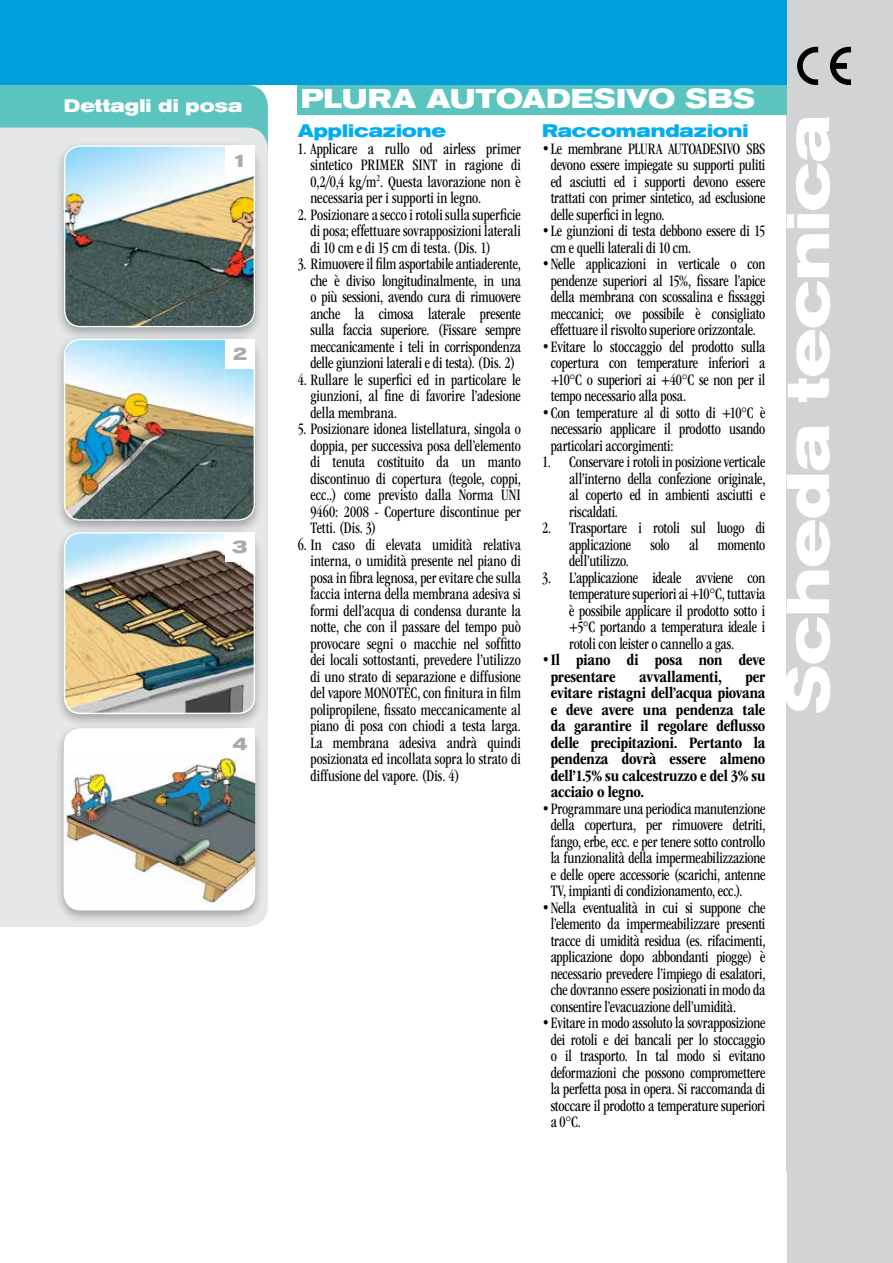
<style>
.page{position:relative;width:893px;height:1263px;background:#fff}
.page>*{position:absolute;margin:0;border:0;box-sizing:border-box;transform-origin:0 0}
.t1{font:700 expanded 60px "Akzidenz Grotesk BQ";color:#fff}
.t2{font:700 expanded 27px "Akzidenz Grotesk BQ";letter-spacing:.005em;color:#fff}
.t3{font:700 expanded 18px "Akzidenz Grotesk BQ";letter-spacing:-.005em;color:#00aeef}
.t4{font:700 expanded 18px "Akzidenz Grotesk BQ";letter-spacing:.01em;color:#fff}
.t5{font:700 expanded 18px "Akzidenz Grotesk BQ";color:#a7a9ac}
.t6{font:condensed 16.5px/16.5px "ITC Garamond Std";letter-spacing:-.005em;color:#000;text-align:justify;scale:.9 1}
.t7{font:700 condensed 16.5px/16.5px "ITC Garamond Std";letter-spacing:-.005em;color:#000}
.s1{font-weight:400}
</style>
<div class="page">
<div style="left:787px;top:0;width:106px;height:1263px;background:#d1d3d4"></div>
<div style="left:0;top:0;width:787px;height:85px;background:#009fdb"></div>
<svg style="left:797px;top:47px;width:54px;height:38px"></svg>
<div style="left:298px;top:85px;width:489px;height:30px;background:#5bc4bf"></div>
<div style="left:0;top:85px;width:268px;height:43px;background:#5bc4bf"></div>
<div style="left:0;top:128px;width:268px;height:799px;background:#e6e7e8"></div>
<div style="left:55px;top:527px;width:209px;height:201px;background:#000;opacity:.3"></div>
<img style="left:64px;top:534px;width:191px;height:180px">
<div style="left:64px;top:532px;width:191px;height:182px;border:2px solid #fff;border-radius:16px"></div>
<div style="left:225px;top:532px;width:30px;height:30px;background:#fff"></div>
<div style="left:55px;top:334px;width:209px;height:200px;background:#000;opacity:.3"></div>
<img style="left:64px;top:341px;width:191px;height:180px">
<div style="left:64px;top:339px;width:191px;height:182px;border:2px solid #fff;border-radius:16px"></div>
<div style="left:225px;top:339px;width:30px;height:29px;background:#fff"></div>
<div style="left:55px;top:141px;width:209px;height:200px;background:#000;opacity:.3"></div>
<img style="left:64px;top:145px;width:191px;height:182px">
<div style="left:64px;top:145px;width:191px;height:182px;border:2px solid #fff;border-radius:16px"></div>
<div style="left:225px;top:145px;width:30px;height:30px;background:#fff"></div>
<div style="left:55px;top:724px;width:209px;height:200px;background:#000;opacity:.3"></div>
<div style="left:64px;top:728px;width:191px;height:182px;background:#fff;border-radius:17px"></div>
<img style="left:64px;top:756px;width:191px;height:148px">
<div style="left:225px;top:728px;width:30px;height:30px;background:#fff"></div>
<p class="t4" style="left:64px;top:95px;width:180px">Dettagli di posa</p>
<p class="t5" style="left:233px;top:150px;width:17px">1</p>
<p class="t5" style="left:233px;top:343px;width:17px">2</p>
<p class="t5" style="left:233px;top:537px;width:17px">3</p>
<p class="t5" style="left:233px;top:733px;width:17px">4</p>
<h2 class="t2" style="left:301px;top:83px;width:456px">PLURA AUTOADESIVO SBS</h2>
<p class="t3" style="left:298px;top:120px;width:150px">Applicazione</p>
<p class="t6" style="left:310px;top:140px;width:235px;text-indent:-13px">1. Applicare a rullo od airless primer sintetico PRIMER SINT in ragione di 0,2/0,4 kg/m<sup>2</sup>. Questa lavorazione non è necessaria per i supporti in legno.</p>
<p class="t6" style="left:310px;top:206px;width:235px;text-indent:-13px">2. Posizionare a secco i rotoli sulla superficie di posa; effettuare sovrapposizioni laterali di 10 cm e di 15 cm di testa. (Dis. 1)</p>
<p class="t6" style="left:310px;top:256px;width:235px;text-indent:-13px">3. Rimuovere il film asportabile antiaderente, che è diviso longitudinalmente, in una o più sessioni, avendo cura di rimuovere anche la cimosa laterale presente sulla faccia superiore. (Fissare sempre meccanicamente i teli in corrispondenza delle giunzioni laterali e di testa). (Dis. 2)</p>
<p class="t6" style="left:310px;top:371px;width:235px;text-indent:-13px">4. Rullare le superfici ed in particolare le giunzioni, al fine di favorire l’adesione della membrana.</p>
<p class="t6" style="left:310px;top:421px;width:235px;text-indent:-13px">5. Posizionare idonea listellatura, singola o doppia, per successiva posa dell’elemento di tenuta costituito da un manto discontinuo di copertura (tegole, coppi, ecc..) come previsto dalla Norma UNI 9460: 2008 - Coperture discontinue per Tetti. (Dis. 3)</p>
<p class="t6" style="left:310px;top:536px;width:235px;text-indent:-13px">6. In caso di elevata umidità relativa interna, o umidità presente nel piano di posa in fibra legnosa, per evitare che sulla faccia interna della membrana adesiva si formi dell’acqua di condensa durante la notte, che con il passare del tempo può provocare segni o macchie nel soffitto dei locali sottostanti, prevedere l’utilizzo di uno strato di separazione e diffusione del vapore MONOTEC, con finitura in film polipropilene, fissato meccanicamente al piano di posa con chiodi a testa larga.<br>La membrana adesiva andrà quindi posizionata ed incollata sopra lo strato di diffusione del vapore. (Dis. 4)</p>
<p class="t3" style="left:542px;top:120px;width:208px">Raccomandazioni</p>
<p class="t6" style="left:551px;top:140px;width:240px;text-indent:-9px">•Le membrane PLURA AUTOADESIVO SBS devono essere impiegate su supporti puliti ed asciutti ed i supporti devono essere trattati con primer sintetico, ad esclusione delle superfici in legno.</p>
<p class="t6" style="left:551px;top:223px;width:240px;text-indent:-9px">•Le giunzioni di testa debbono essere di 15 cm e quelli laterali di 10 cm.</p>
<p class="t6" style="left:542px;top:256px;width:250px;text-align:center">•Nelle applicazioni in verticale o con pendenze superiori al 15%, fissare l’apice della membrana con scossalina e fissaggi meccanici; ove possibile è consigliato effettuare il risvolto superiore orizzontale.</p>
<p class="t6" style="left:551px;top:338px;width:240px;text-indent:-9px">•Evitare lo stoccaggio del prodotto sulla copertura con temperature inferiori a +10°C o superiori ai +40°C se non per il tempo necessario alla posa.</p>
<p class="t6" style="left:551px;top:404px;width:240px;text-indent:-9px">•Con temperature al di sotto di +10°C è necessario applicare il prodotto usando particolari accorgimenti:</p>
<p class="t6" style="left:569px;top:454px;width:220px;text-indent:-27px">1. Conservare i rotoli in posizione verticale all’interno della confezione originale, al coperto ed in ambienti asciutti e riscaldati.</p>
<p class="t6" style="left:569px;top:520px;width:220px;text-indent:-27px">2. Trasportare i rotoli sul luogo di applicazione solo al momento dell’utilizzo.</p>
<p class="t6" style="left:569px;top:569px;width:220px;text-indent:-27px">3. L’applicazione ideale avviene con temperature superiori ai +10°C, tuttavia è possibile applicare il prodotto sotto i +5°C portando a temperatura ideale i rotoli con leister o cannello a gas.</p>
<p class="t7" style="left:551px;top:652px;width:216px;text-indent:-9px"><span class="s1">•</span>Il piano di posa non deve presentare</p>
<p class="t7" style="left:639px;top:668px;width:84px">avvallamenti,</p>
<p class="t7" style="left:551px;top:668px;width:216px;text-align:justify;text-indent:195px">per evitare ristagni dell’acqua piovana e deve avere una pendenza tale da garantire il regolare deflusso delle precipitazioni. Pertanto la pendenza dovrà essere almeno dell’1.5% su calcestruzzo e del 3% su acciaio o legno.</p>
<p class="t6" style="left:551px;top:800px;width:240px;text-indent:-9px">•Programmare una periodica manutenzione della copertura, per rimuovere detriti, fango, erbe, ecc. e per tenere sotto controllo la funzionalità della impermeabilizzazione e delle opere accessorie (scarichi, antenne TV, impianti di condizionamento, ecc.).</p>
<p class="t6" style="left:551px;top:899px;width:240px;text-indent:-9px">•Nella eventualità in cui si suppone che l’elemento da impermeabilizzare presenti tracce di umidità residua (es. rifacimenti, applicazione dopo abbondanti piogge) è necessario prevedere l’impiego di esalatori, che dovranno essere posizionati in modo da consentire l’evacuazione dell’umidità.</p>
<p class="t6" style="left:551px;top:1015px;width:240px;text-indent:-9px">•Evitare in modo assoluto la sovrapposizione dei rotoli e dei bancali per lo stoccaggio o il trasporto. In tal modo si evitano deformazioni che possono compromettere la perfetta posa in opera. Si raccomanda di stoccare il prodotto a temperature superiori a 0°C.</p>
<h1 class="t1" style="left:773px;top:714px;width:600px;rotate:-90deg">Scheda tecnica</h1>
</div>
